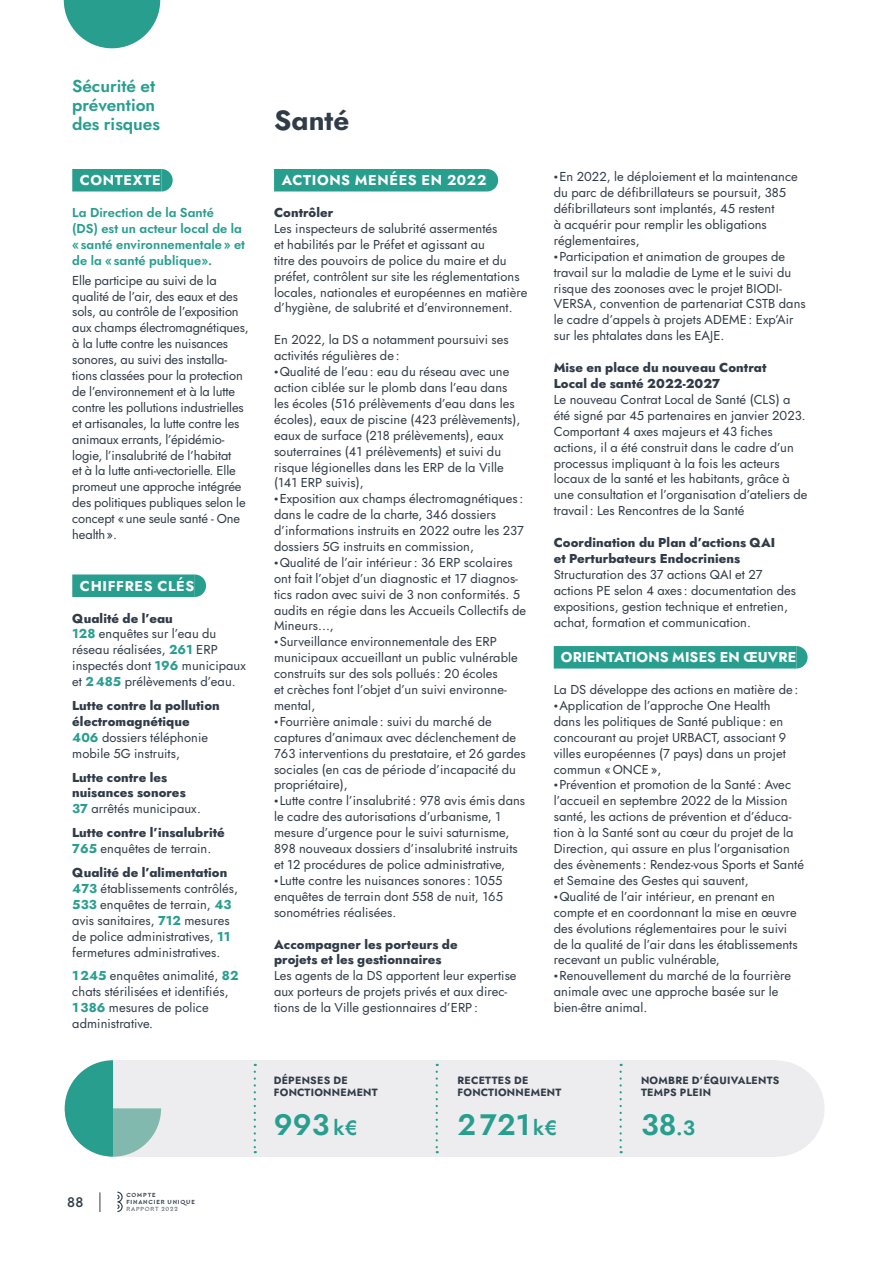
<style>
.page{position:relative;width:893px;height:1263px;background:#fff}
.page>*{position:absolute;margin:0;border:0;box-sizing:border-box;transform-origin:0 0}
.t1{font:600 29.55px "Jost";letter-spacing:.005em;color:#279e8e}
.t2{font:700 27.75px "Jost";color:#313c48}
.t3{font:600 17.25px/18.9px "Jost";color:#279e8e}
.t4{font:700 14.25px "Jost";letter-spacing:.04em;color:#fff}
.t5{font:700 14.25px "Jost";letter-spacing:.01em;color:#fff}
.t6{font:500 13.8px "Jost";color:#313c48}
.t7{font:12.9px/15.9px "Jost";letter-spacing:.005em;color:#313c48}
.t8{font:800 12.9px/15.9px "Jost";letter-spacing:.005em;color:#313c48}
.t9{font:600 12.9px/15.9px "Jost";letter-spacing:.005em;color:#279e8e}
.t10{font:700 10.5px/12px "Jost";letter-spacing:.025em;color:#313c48}
.t11{font:700 6.15px/6.4px "Cera Stencil PRO";letter-spacing:.135em;color:#313c48}
.t12{font:6.15px "Cera Stencil PRO";letter-spacing:.125em;color:#313c48}
.s1{font-weight:800}
.s2{font-weight:700;color:#279e8e}
.s3{font-weight:400}
.s4{font-weight:900}
.s5{font-size:20.7px}
</style>
<div class="page">
<div style="left:274px;top:169px;width:213px;height:22px;background:#279e8e"></div>
<svg style="left:487px;top:169px;width:11px;height:22px"></svg>
<div style="left:554px;top:646px;width:242px;height:22px;background:#279e8e"></div>
<svg style="left:796px;top:646px;width:12px;height:22px"></svg>
<div style="left:72px;top:169px;width:89px;height:22px;background:#279e8e"></div>
<div style="left:72px;top:574px;width:123px;height:23px;background:#279e8e"></div>
<svg style="left:161px;top:169px;width:12px;height:22px"></svg>
<svg style="left:195px;top:574px;width:11px;height:23px"></svg>
<svg style="left:64px;top:0;width:96px;height:48px"></svg>
<div style="left:113px;top:1060px;width:663px;height:97px;background:#ededef"></div>
<svg style="left:776px;top:1060px;width:48px;height:97px"></svg>
<svg style="left:254px;top:1072px;width:2px;height:81px"></svg>
<svg style="left:436px;top:1072px;width:2px;height:81px"></svg>
<svg style="left:619px;top:1072px;width:3px;height:81px"></svg>
<svg style="left:65px;top:1060px;width:96px;height:97px"></svg>
<svg style="left:100px;top:1192px;width:1px;height:20px"></svg>
<svg style="left:117px;top:1191px;width:6px;height:21px"></svg>
<h3 class="t3" style="left:72px;top:76px;width:90px">Sécurité et prévention des risques</h3>
<p class="t4" style="left:80px;top:170px;width:82px">CONTEXTE</p>
<p class="t9" style="left:72px;top:205px;width:174px">La Direction de la Santé<br>(DS) est un acteur local de la « santé environnementale» et de la « santé publique».</p>
<p class="t7" style="left:72px;top:272px;width:178px">Elle participe au suivi de la qualité de l’air, des eaux et des sols, au contrôle de l’exposition aux champs électromagnétiques, à la lutte contre les nuisances sonores, au suivi des installa&shy;tions classées pour la protection de l’environnement et à la lutte contre les pollutions industrielles et artisanales, la lutte contre les animaux errants, l’épidémio&shy;logie, l’insalubrité de l’habitat<br>et à la lutte anti-vectorielle. Elle promeut une approche intégrée des politiques publiques selon le concept «une seule santé - One health».</p>
<p class="t4" style="left:80px;top:576px;width:116px">CHIFFRES CLÉS</p>
<p class="t7" style="left:72px;top:610px;width:175px"><span class="s1">Qualité de l’eau<br></span><span class="s2">128</span> enquêtes sur l’eau du réseau réalisées, <span class="s2">261</span> ERP inspectés dont <span class="s2">196</span> municipaux et <span class="s2">2485</span> prélèvements d’eau.</p>
<p class="t8" style="left:72px;top:698px;width:149px">Lutte contre la pollution électromagnétique<br><span class="s2">406</span> <span class="s3">dossiers téléphonie mobile 5G instruits,</span></p>
<p class="t8" style="left:72px;top:769px;width:130px">Lutte contre les nuisances sonores<br><span class="s2">37</span> <span class="s3">arrêtés municipaux.</span></p>
<p class="t8" style="left:72px;top:825px;width:154px">Lutte contre l’insalubrité<br><span class="s2">765</span> <span class="s3">enquêtes de terrain.</span></p>
<p class="t7" style="left:72px;top:865px;width:167px"><span class="s1">Qualité de l’alimentation<br></span><span class="s2">473</span> établissements contrôlés,<br><span class="s2">533</span> enquêtes de terrain, <span class="s2">43 </span>avis sanitaires, <span class="s2">712</span> mesures de police administratives, <span class="s2">11 </span>fermetures administratives.</p>
<p class="t7" style="left:72px;top:968px;width:168px"><span class="s2">1245</span> enquêtes animalité, <span class="s2">82 </span>chats stérilisées et identifiés,<br><span class="s2">1386</span> mesures de police administrative.</p>
<p class="t6" style="left:67px;top:1193px;width:18px">88</p>
<p class="t11" style="left:126px;top:1192px;width:70px">COMPTE<br>FINANCIER UNIQUE</p>
<p class="t12" style="left:126px;top:1204px;width:53px">RAPPORT 2022</p>
<h2 class="t2" style="left:274px;top:101px;width:77px">Santé</h2>
<p class="t4" style="left:282px;top:170px;width:206px">ACTIONS MENÉES EN 2022</p>
<p class="t8" style="left:274px;top:205px;width:61px">Contrôler</p>
<p class="t7" style="left:274px;top:221px;width:255px">Les inspecteurs de salubrité assermentés<br>et habilités par le Préfet et agissant au<br>titre des pouvoirs de police du maire et du préfet, contrôlent sur site les réglementations locales, nationales et européennes en matière d’hygiène, de salubrité et d’environnement.</p>
<p class="t7" style="left:274px;top:332px;width:236px">En 2022, la DS a notamment poursuivi ses activités régulières de :</p>
<p class="t7" style="left:274px;top:364px;width:248px"><span class="s4">•</span>Qualité de l’eau : eau du réseau avec une action ciblée sur le plomb dans l’eau dans les écoles (516 prélèvements d’eau dans les écoles), eaux de piscine (423 prélèvements), eaux de surface (218 prélèvements), eaux souterraines (41 prélèvements) et suivi du risque légionelles dans les ERP de la Ville (141 ERP suivis),</p>
<p class="t7" style="left:274px;top:491px;width:251px"><span class="s4">•</span>Exposition aux champs électromagnétiques : dans le cadre de la charte, 346 dossiers d’informations instruits en 2022 outre les 237 dossiers 5G instruits en commission,</p>
<p class="t7" style="left:274px;top:555px;width:253px"><span class="s4">•</span>Qualité de l’air intérieur: 36 ERP scolaires ont fait l’objet d’un diagnostic et 17 diagnos&shy;tics radon avec suivi de 3 non conformités. 5 audits en régie dans les Accueils Collectifs de Mineurs...,</p>
<p class="t7" style="left:274px;top:634px;width:245px"><span class="s4">•</span>Surveillance environnementale des ERP municipaux accueillant un public vulnérable construits sur des sols pollués : 20 écoles<br>et crèches font l’objet d’un suivi environne&shy;mental,</p>
<p class="t7" style="left:274px;top:713px;width:253px"><span class="s4">•</span> Fourrière animale : suivi du marché de captures d’animaux avec déclenchement de 763 interventions du prestataire, et 26 gardes sociales (en cas de période d’incapacité du propriétaire),</p>
<p class="t7" style="left:274px;top:793px;width:253px"><span class="s4">•</span> Lutte contre l’insalubrité : 978 avis émis dans le cadre des autorisations d’urbanisme, 1 mesure d’urgence pour le suivi saturnisme, 898 nouveaux dossiers d’insalubrité instruits et 12 procédures de police administrative,</p>
<p class="t7" style="left:274px;top:872px;width:230px;text-align:justify"><span class="s4">•</span> Lutte contre les nuisances sonores : 1055 enquêtes de terrain dont 558 de nuit, 165 sonométries réalisées.</p>
<p class="t8" style="left:274px;top:936px;width:185px">Accompagner les porteurs de projets et les gestionnaires</p>
<p class="t7" style="left:274px;top:968px;width:244px">Les agents de la DS apportent leur expertise aux porteurs de projets privés et aux direc&shy;tions de la Ville gestionnaires d’ERP:</p>
<p class="t7" style="left:554px;top:169px;width:246px"><span class="s4">•</span>En 2022, le déploiement et la maintenance du parc de défibrillateurs se poursuit, 385 défibrillateurs sont implantés, 45 restent<br>à acquérir pour remplir les obligations réglementaires,</p>
<p class="t7" style="left:554px;top:248px;width:253px"><span class="s4">•</span>Participation et animation de groupes de travail sur la maladie de Lyme et le suivi du risque des zoonoses avec le projet BIODI-VERSA, convention de partenariat CSTB dans le cadre d’appels à projets ADEME: Exp’Air sur les phtalates dans les EAJE.</p>
<p class="t8" style="left:554px;top:360px;width:214px">Mise en place du nouveau Contrat<br>Local de santé 2022-2027</p>
<p class="t7" style="left:554px;top:391px;width:255px">Le nouveau Contrat Local de Santé (CLS) a été signé par 45 partenaires en janvier 2023.<br>Comportant 4 axes majeurs et 43 fiches actions, il a été construit dans le cadre d’un processus impliquant à la fois les acteurs locaux de la santé et les habitants, grâce à une consultation et l’organisation d’ateliers de travail: Les Rencontres de la Santé</p>
<p class="t8" style="left:554px;top:535px;width:223px">Coordination du Plan d’actions QAI et Perturbateurs Endocriniens</p>
<p class="t7" style="left:554px;top:566px;width:244px">Structuration des 37 actions QAI et 27 actions PE selon 4 axes : documentation des expositions, gestion technique et entretien, achat, formation et communication.</p>
<p class="t5" style="left:561px;top:647px;width:237px">ORIENTATIONS MISES EN ŒUVRE</p>
<p class="t7" style="left:554px;top:682px;width:246px">La DS développe des actions en matière de :</p>
<p class="t7" style="left:554px;top:698px;width:234px"><span class="s4">•</span>Application de l’approche One Health dans les politiques de Santé publique : en concourant au projet URBACT, associant 9 villes européennes (7 pays) dans un projet commun «ONCE»,</p>
<p class="t7" style="left:554px;top:777px;width:252px"><span class="s4">•</span>Prévention et promotion de la Santé : Avec l’accueil en septembre 2022 de la Mission santé, les actions de prévention et d’éduca&shy;tion à la Santé sont au cœur du projet de la Direction, qui assure en plus l’organisation des évènements : Rendez-vous Sports et Santé et Semaine des Gestes qui sauvent,</p>
<p class="t7" style="left:554px;top:888px;width:245px"><span class="s4">•</span>Qualité de l’air intérieur, en prenant en compte et en coordonnant la mise en œuvre des évolutions réglementaires pour le suivi de la qualité de l’air dans les établissements recevant un public vulnérable,</p>
<p class="t7" style="left:554px;top:968px;width:239px"><span class="s4">•</span>Renouvellement du marché de la fourrière animale avec une approche basée sur le bien-être animal.</p>
<p class="t10" style="left:274px;top:1074px;width:106px">DÉPENSES DE<br>FONCTIONNEMENT</p>
<h1 class="t1" style="left:274px;top:1105px;width:85px">993 <span class="s5">k€</span></h1>
<p class="t10" style="left:457px;top:1074px;width:106px">RECETTES DE<br>FONCTIONNEMENT</p>
<h1 class="t1" style="left:457px;top:1105px;width:102px">2721 <span class="s5">k€</span></h1>
<p class="t10" style="left:641px;top:1074px;width:140px">NOMBRE D’ÉQUIVALENTS<br>TEMPS PLEIN</p>
<h1 class="t1" style="left:641px;top:1105px;width:56px">38<span class="s5">.3</span></h1>
</div>
